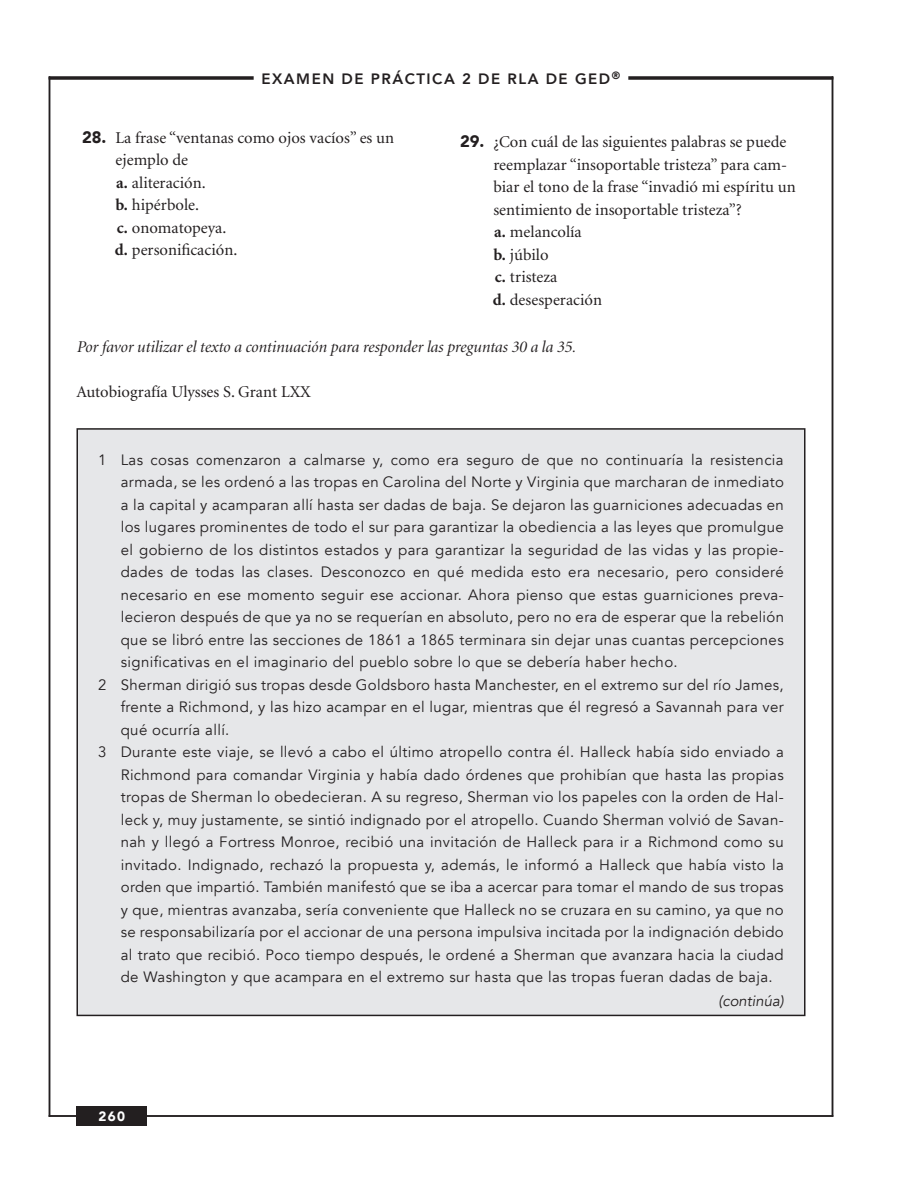
<style>
.page{position:relative;width:909px;height:1179px;background:#fff}
.page>*{position:absolute;margin:0;border:0;box-sizing:border-box;transform-origin:0 0}
.t1{font:16.5px/22.5px "Minion";color:#231f20}
.t2{font:italic 16.5px "Minion Display";color:#231f20}
.t3{font:900 16.5px "Avenir";color:#231f20}
.t4{font:15px/22.5px "Avenir";letter-spacing:.025em;color:#231f20;text-align:justify}
.t5{font:800 15px "Avenir";letter-spacing:.1em;color:#231f20}
.t6{font:italic 15px "Avenir";color:#231f20}
.t7{font:900 13.5px "Avenir";color:#fff}
.s1{font-weight:400;color:#fff}
.s2{font-weight:700}
</style>
<div class="page">
<hr style="left:49px;top:76px;width:1px;height:1041px;background:#231f20">
<hr style="left:49px;top:1115px;width:784px;height:2px;background:#231f20">
<hr style="left:832px;top:76px;width:1px;height:1041px;background:#231f20">
<hr style="left:49px;top:76px;width:784px;height:3px;background:#231f20">
<div style="left:254px;top:67px;width:374px;height:15px;background:#fff"></div>
<div style="left:77px;top:429px;width:728px;height:586px;background:#e6e7e9"></div>
<div style="left:76px;top:1107px;width:71px;height:19px;background:#231f20"></div>
<p class="t5" style="left:253px;top:67px;width:377px"><span class="s1">–</span>EXAMEN DE PRÁCTICA 2 DE RLA DE GED<sup>®</sup><span class="s1">–</span></p>
<p class="t3" style="left:82px;top:123px;width:26px">28.</p>
<p class="t1" style="left:115px;top:127px;width:280px">La frase “ventanas como ojos vacíos” es un ejemplo de</p>
<p class="t1" style="left:116px;top:172px;width:91px"><span class="s2">a.</span> aliteración.</p>
<p class="t1" style="left:115px;top:195px;width:85px"><span class="s2">b.</span> hipérbole.</p>
<p class="t1" style="left:117px;top:217px;width:111px"><span class="s2">c.</span> onomatopeya.</p>
<p class="t1" style="left:115px;top:240px;width:124px"><span class="s2">d.</span> personificación.</p>
<p class="t3" style="left:460px;top:127px;width:26px">29.</p>
<p class="t1" style="left:493px;top:131px;width:304px">¿Con cuál de las siguientes palabras se puede reemplazar “insoportable tristeza” para cam&shy;biar el tono de la frase “invadió mi espíritu un sentimiento de insoportable tristeza”?</p>
<p class="t1" style="left:494px;top:221px;width:89px"><span class="s2">a.</span> melancolía</p>
<p class="t1" style="left:493px;top:244px;width:57px"><span class="s2">b.</span> júbilo</p>
<p class="t1" style="left:495px;top:266px;width:64px"><span class="s2">c.</span> tristeza</p>
<p class="t1" style="left:493px;top:289px;width:111px"><span class="s2">d.</span> desesperación</p>
<p class="t2" style="left:76px;top:339px;width:501px">Por favor utilizar el texto a continuación para responder las preguntas 30 a la 35.</p>
<p class="t1" style="left:76px;top:381px;width:236px">Autobiografía Ulysses S. Grant LXX</p>
<p class="t4" style="left:98px;top:449px;width:10px">1</p>
<p class="t4" style="left:121px;top:449px;width:665px">Las cosas comenzaron a calmarse y, como era seguro de que no continuaría la resistencia armada, se les ordenó a las tropas en Carolina del Norte y Virginia que marcharan de inmediato a la capital y acamparan allí hasta ser dadas de baja. Se dejaron las guarniciones adecuadas en los lugares prominentes de todo el sur para garantizar la obediencia a las leyes que promulgue el gobierno de los distintos estados y para garantizar la seguridad de las vidas y las propie&shy;dades de todas las clases. Desconozco en qué medida esto era necesario, pero consideré necesario en ese momento seguir ese accionar. Ahora pienso que estas guarniciones preva&shy;lecieron después de que ya no se requerían en absoluto, pero no era de esperar que la rebelión que se libró entre las secciones de 1861 a 1865 terminara sin dejar unas cuantas percepciones significativas en el imaginario del pueblo sobre lo que se debería haber hecho.</p>
<p class="t4" style="left:98px;top:674px;width:10px">2</p>
<p class="t4" style="left:121px;top:674px;width:665px">Sherman dirigió sus tropas desde Goldsboro hasta Manchester, en el extremo sur del río James, frente a Richmond, y las hizo acampar en el lugar, mientras que él regresó a Savannah para ver qué ocurría allí.</p>
<p class="t4" style="left:98px;top:741px;width:10px">3</p>
<p class="t4" style="left:121px;top:741px;width:665px">Durante este viaje, se llevó a cabo el último atropello contra él. Halleck había sido enviado a Richmond para comandar Virginia y había dado órdenes que prohibían que hasta las propias tropas de Sherman lo obedecieran. A su regreso, Sherman vio los papeles con la orden de Hal&shy;leck y, muy justamente, se sintió indignado por el atropello. Cuando Sherman volvió de Savan&shy;nah y llegó a Fortress Monroe, recibió una invitación de Halleck para ir a Richmond como su invitado. Indignado, rechazó la propuesta y, además, le informó a Halleck que había visto la orden que impartió. También manifestó que se iba a acercar para tomar el mando de sus tropas y que, mientras avanzaba, sería conveniente que Halleck no se cruzara en su camino, ya que no se responsabilizaría por el accionar de una persona impulsiva incitada por la indignación debido al trato que recibió. Poco tiempo después, le ordené a Sherman que avanzara hacia la ciudad de Washington y que acampara en el extremo sur hasta que las tropas fueran dadas de baja.</p>
<p class="t6" style="left:719px;top:992px;width:67px">(continúa)</p>
<p class="t7" style="left:98px;top:1105px;width:28px">260</p>
</div>
